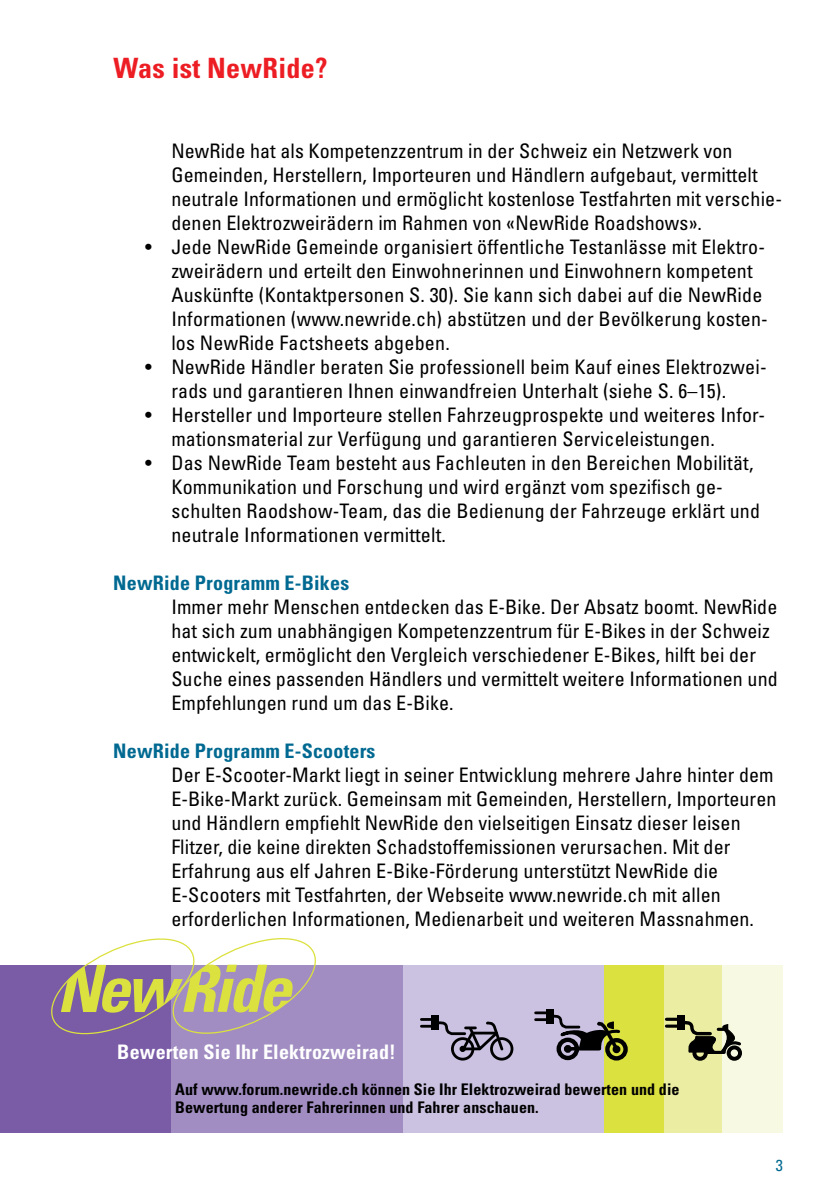
<style>
.page{position:relative;width:840px;height:1191px;background:#fff}
.page>*{position:absolute;margin:0;border:0;box-sizing:border-box;transform-origin:0 0}
.t1{font:700 condensed 28px "Univers";letter-spacing:.01em;color:#ed1d24}
.t2{font:condensed 20px/24px "Univers";letter-spacing:.005em;color:#000}
.t3{font:700 condensed 20px "Univers";letter-spacing:.01em;color:#006991}
.t4{font:700 condensed 20px "Univers";letter-spacing:.01em;color:#fff}
.t5{font:700 condensed 16px/18px "Univers";letter-spacing:.005em;color:#000}
.t6{font:condensed 16px "Univers";color:#006991}
</style>
<div class="page">
<div style="left:0;top:965px;width:171px;height:168px;background:#795ba6"></div>
<div style="left:171px;top:965px;width:234px;height:168px;background:#a18dc2"></div>
<div style="left:403px;top:965px;width:202px;height:168px;background:#cbc1e0"></div>
<div style="left:604px;top:965px;width:60px;height:168px;background:#dbe13e"></div>
<div style="left:663px;top:965px;width:61px;height:168px;background:#ebeea2"></div>
<div style="left:722px;top:965px;width:60px;height:168px;background:#f8f9e3"></div>
<svg style="left:51px;top:938px;width:265px;height:97px"></svg>
<div style="left:490px;top:1037px;width:23px;height:23px;border:3px solid #000;border-radius:50%"></div>
<div style="left:451px;top:1037px;width:23px;height:23px;border:3px solid #000;border-radius:50%"></div>
<svg style="left:421px;top:1015px;width:83px;height:38px"></svg>
<div style="left:459px;top:1045px;width:6px;height:7px;border:3px solid #000;border-radius:50%"></div>
<div style="left:605px;top:1038px;width:22px;height:22px;border:4px solid #000;border-radius:50%"></div>
<svg style="left:512px;top:1009px;width:109px;height:52px"></svg>
<hr style="left:535px;top:1011px;width:14px;height:3px;background:#000">
<hr style="left:535px;top:1018px;width:14px;height:3px;background:#000">
<div style="left:692px;top:1045px;width:15px;height:15px;border:4px solid #000;border-radius:50%"></div>
<div style="left:726px;top:1045px;width:15px;height:15px;border:4px solid #000;border-radius:50%"></div>
<svg style="left:676px;top:1015px;width:66px;height:41px"></svg>
<hr style="left:666px;top:1017px;width:14px;height:3px;background:#000">
<hr style="left:666px;top:1024px;width:14px;height:3px;background:#000">
<h1 class="t1" style="left:113px;top:51px;width:215px">Was ist NewRide?</h1>
<p class="t2" style="left:171px;top:138px;width:612px">NewRide hat als Kompetenzzentrum in der Schweiz ein Netzwerk von Gemeinden, Herstellern, Importeuren und Händlern aufgebaut, vermittelt neutrale Informationen und ermöglicht kostenlose Testfahrten mit verschie&shy;denen Elektrozweirädern im Rahmen von «NewRide Roadshows».</p>
<p class="t2" style="left:171px;top:234px;width:597px;text-indent:-26px">• Jede NewRide Gemeinde organisiert öffentliche Testanlässe mit Elektro&shy;zweirädern und erteilt den Einwohnerinnen und Einwohnern kompetent Auskünfte (Kontaktpersonen S. 30). Sie kann sich dabei auf die NewRide Informationen (www.newride.ch) abstützen und der Bevölkerung kosten&shy;los NewRide Factsheets abgeben.</p>
<p class="t2" style="left:171px;top:354px;width:596px;text-indent:-26px">• NewRide Händler beraten Sie professionell beim Kauf eines Elektrozwei&shy;rads und garantieren Ihnen einwandfreien Unterhalt (siehe S. 6–15).</p>
<p class="t2" style="left:171px;top:402px;width:595px;text-indent:-26px">• Hersteller und Importeure stellen Fahrzeugprospekte und weiteres Infor&shy;mationsmaterial zur Verfügung und garantieren Serviceleistungen.</p>
<p class="t2" style="left:171px;top:450px;width:590px;text-indent:-26px">• Das NewRide Team besteht aus Fachleuten in den Bereichen Mobilität, Kommunikation und Forschung und wird ergänzt vom spezifisch ge&shy;schulten Raodshow-Team, das die Bedienung der Fahrzeuge erklärt und neutrale Informationen vermittelt.</p>
<p class="t3" style="left:113px;top:571px;width:237px">NewRide Programm E-Bikes</p>
<p class="t2" style="left:171px;top:594px;width:607px">Immer mehr Menschen entdecken das E-Bike. Der Absatz boomt. NewRide hat sich zum unabhängigen Kompetenzzentrum für E-Bikes in der Schweiz entwickelt, ermöglicht den Vergleich verschiedener E-Bikes, hilft bei der Suche eines passenden Händlers und vermittelt weitere Informationen und Empfehlungen rund um das E-Bike.</p>
<p class="t3" style="left:113px;top:739px;width:263px">NewRide Programm E-Scooters</p>
<p class="t2" style="left:171px;top:762px;width:606px">Der E-Scooter-Markt liegt in seiner Entwicklung mehrere Jahre hinter dem E-Bike-Markt zurück. Gemeinsam mit Gemeinden, Herstellern, Importeuren und Händlern empfiehlt NewRide den vielseitigen Einsatz dieser leisen Flitzer, die keine direkten Schadstoffemissionen verursachen. Mit der Erfahrung aus elf Jahren E-Bike-Förderung unterstützt NewRide die E-Scooters mit Testfahrten, der Webseite www.newride.ch mit allen erforderlichen Informationen, Medienarbeit und weiteren Massnahmen.</p>
<p class="t4" style="left:117px;top:1039px;width:280px">Bewerten Sie Ihr Elektrozweirad!</p>
<p class="t5" style="left:175px;top:1080px;width:505px">Auf www.forum.newride.ch können Sie Ihr Elektrozweirad bewerten und die<br>Bewertung anderer Fahrerinnen und Fahrer anschauen.</p>
<p class="t6" style="left:775px;top:1154px;width:9px">3</p>
</div>
